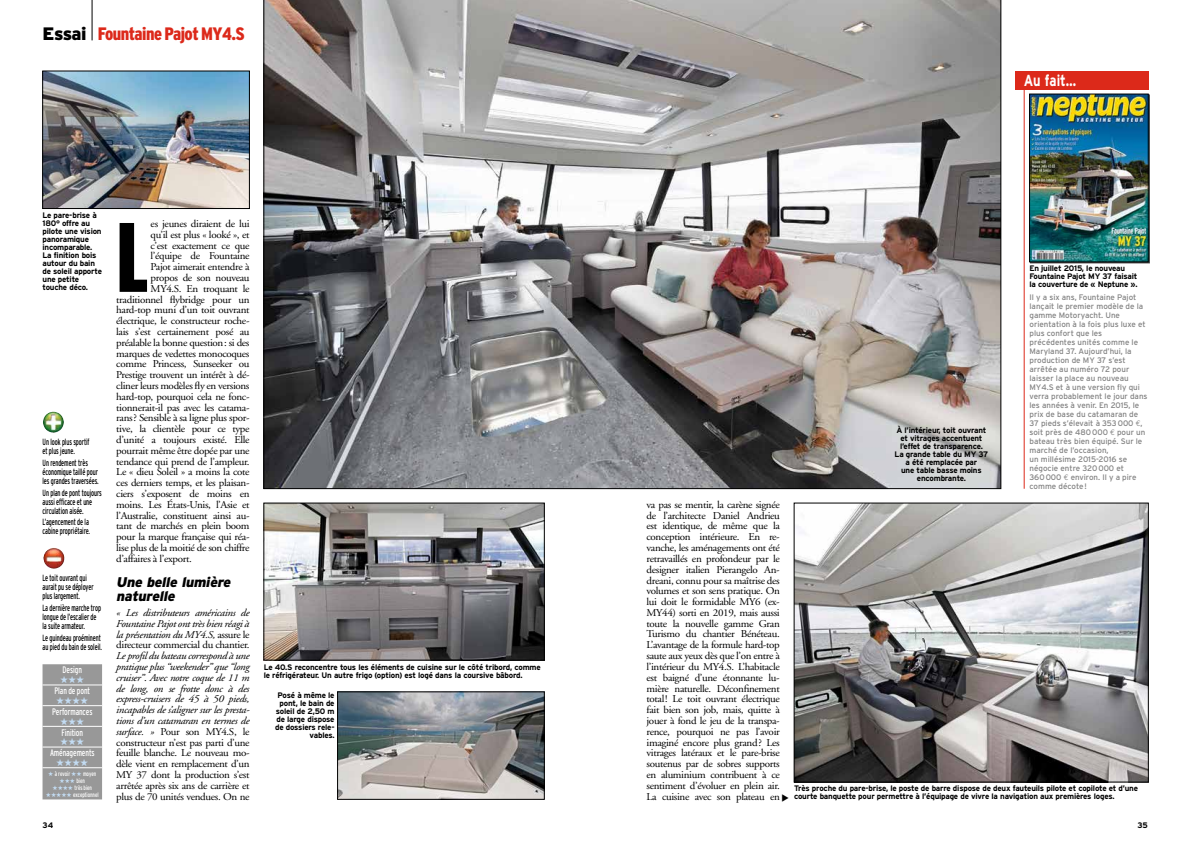
<style>
.page{position:relative;width:1191px;height:842px;background:#fff}
.page>*{position:absolute;margin:0;border:0;box-sizing:border-box;transform-origin:0 0}
.t1{font:900 extra-condensed 98.4px "Interstate";color:#000;scale:1.05 1}
.t2{font:900 condensed 18px "Interstate";letter-spacing:-.03em;color:#dc291a}
.t3{font:700 16px "Interstate";color:#fff;scale:.8 1}
.t4{font:italic 900 14px/14px "Interstate";color:#000}
.t5{font:10.4px/10.8px "Adobe Garamond";letter-spacing:-.03em;color:#000;text-align:justify;scale:1.05 1}
.t6{font:italic 10.4px/10.8px "Adobe Garamond";letter-spacing:-.03em;color:#000;text-align:justify;scale:1.05 1}
.t7{font:10px "Zapf Dingbats";color:#c3dcf3}
.t8{font:condensed 9.5px "Interstate";letter-spacing:-.01em;color:#fff;scale:.85 1}
.t9{font:condensed 9px/9px "Interstate";letter-spacing:-.01em;color:#000;scale:.75 1}
.t10{font:700 8px/8px "Interstate";letter-spacing:-.025em;color:#000}
.t11{font:8px/9px "Interstate";color:#818181}
.t12{font:condensed 6.5px "Interstate";letter-spacing:-.01em;color:#fff;scale:.85 1}
.s1{font-stretch:normal;color:#000}
.s2{color:#c3dcf3}
.s3{font-style:normal}
.s4{font-family:"Euro Mono"}
</style>
<div class="page">
<img style="left:43px;top:412px;width:21px;height:21px">
<img style="left:43px;top:548px;width:22px;height:21px">
<hr style="left:92px;top:0;width:1px;height:40px;background:#000">
<div style="left:43px;top:664px;width:59px;height:135px;background:#989898"></div>
<hr style="left:43px;top:685px;width:59px;height:1px;background:#fff">
<hr style="left:43px;top:705px;width:59px;height:1px;background:#fff">
<hr style="left:43px;top:726px;width:59px;height:1px;background:#fff">
<hr style="left:43px;top:747px;width:59px;height:1px;background:#fff">
<hr style="left:43px;top:767px;width:59px;height:1px;background:#fff">
<hr style="left:1023px;top:87px;width:1px;height:402px;background:#dc291a">
<div style="left:1015px;top:71px;width:133px;height:18px;background:#dc291a"></div>
<img style="left:1031px;top:96px;width:115px;height:164px">
<div style="left:1029px;top:94px;width:119px;height:168px;border:1px solid #000"></div>
<svg style="left:264px;top:0;width:737px;height:489px"></svg>
<img style="left:266px;top:505px;width:276px;height:153px">
<div style="left:264px;top:503px;width:280px;height:157px;border:1px solid #000"></div>
<img style="left:339px;top:694px;width:203px;height:103px">
<img style="left:45px;top:73px;width:202px;height:134px">
<div style="left:43px;top:71px;width:206px;height:138px;border:1px solid #000"></div>
<img style="left:796px;top:505px;width:350px;height:275px">
<div style="left:794px;top:503px;width:354px;height:279px;border:1px solid #000"></div>
<p class="t2" style="left:43px;top:24px;width:204px"><span class="s1">Essai</span> Fountaine Pajot MY4.S</p>
<p class="t10" style="left:43px;top:211px;width:61px">Le pare-brise à<br>180° offre au pilote une vision panoramique incomparable.<br>La finition bois autour du bain de soleil apporte une petite touche déco.</p>
<p class="t9" style="left:43px;top:437px;width:64px">Un look plus sportif et plus jeune.</p>
<p class="t9" style="left:43px;top:458px;width:76px">Un rendement très économique taillé pour les grandes traversées.</p>
<p class="t9" style="left:43px;top:488px;width:81px">Un plan de pont toujours aussi efficace et une circulation aisée.</p>
<p class="t9" style="left:43px;top:518px;width:65px">L’agencement de la cabine propriétaire.</p>
<p class="t9" style="left:43px;top:573px;width:70px">Le toit ouvrant qui aurait pu se déployer plus largement.</p>
<p class="t9" style="left:43px;top:603px;width:80px">La dernière marche trop longue de l’escalier de la suite armateur.</p>
<p class="t9" style="left:43px;top:633px;width:81px">Le guindeau proéminent au pied du bain de soleil.</p>
<p class="t8" style="left:63px;top:665px;width:24px">Design</p>
<p class="t7" style="left:60px;top:675px;width:26px">★★★</p>
<p class="t8" style="left:54px;top:685px;width:43px">Plan de pont</p>
<p class="t7" style="left:56px;top:696px;width:34px">★★★★</p>
<p class="t8" style="left:52px;top:706px;width:49px">Performances</p>
<p class="t7" style="left:60px;top:716px;width:26px">★★★</p>
<p class="t8" style="left:62px;top:727px;width:27px">Finition</p>
<p class="t7" style="left:60px;top:737px;width:26px">★★★</p>
<p class="t8" style="left:50px;top:748px;width:54px">Aménagements</p>
<p class="t7" style="left:56px;top:758px;width:34px">★★★★</p>
<p class="t12" style="left:48px;top:770px;width:58px"><span class="s2">★</span> à revoir <span class="s2">★★</span> moyen</p>
<p class="t12" style="left:60px;top:777px;width:31px"><span class="s2">★★★</span> bien</p>
<p class="t12" style="left:53px;top:784px;width:48px"><span class="s2">★★★★</span> très bien</p>
<p class="t12" style="left:46px;top:791px;width:63px"><span class="s2">★★★★★</span> exceptionnel</p>
<p class="t1" style="left:116px;top:203px;width:32px">L</p>
<p class="t5" style="left:151px;top:219px;width:96px">es jeunes diraient de lui</p>
<p class="t5" style="left:151px;top:229px;width:96px">qu’il est plus « looké », et</p>
<p class="t5" style="left:151px;top:240px;width:96px">c’est exactement ce que</p>
<p class="t5" style="left:151px;top:251px;width:96px">l’équipe de Fountaine</p>
<p class="t5" style="left:151px;top:262px;width:96px">Pajot aimerait entendre à</p>
<p class="t5" style="left:151px;top:273px;width:96px">propos de son nouveau</p>
<p class="t5" style="left:151px;top:283px;width:96px">MY4.S. En troquant le</p>
<p class="t5" style="left:116px;top:294px;width:128px">traditionnel flybridge pour un</p>
<p class="t5" style="left:116px;top:305px;width:128px">hard-top muni d’un toit ouvrant</p>
<p class="t5" style="left:116px;top:316px;width:128px">électrique, le constructeur roche-</p>
<p class="t5" style="left:116px;top:327px;width:128px">lais s’est certainement posé au</p>
<p class="t5" style="left:116px;top:337px;width:128px">préalable la bonne question: si des</p>
<p class="t5" style="left:116px;top:348px;width:128px">marques de vedettes monocoques</p>
<p class="t5" style="left:116px;top:359px;width:128px">comme Princess, Sunseeker ou</p>
<p class="t5" style="left:116px;top:370px;width:128px">Prestige trouvent un intérêt à dé-</p>
<p class="t5" style="left:116px;top:381px;width:128px">cliner leurs modèles fly en versions</p>
<p class="t5" style="left:116px;top:391px;width:128px">hard-top, pourquoi cela ne fonc-</p>
<p class="t5" style="left:116px;top:402px;width:128px">tionnerait-il pas avec les catama-</p>
<p class="t5" style="left:116px;top:413px;width:128px">rans? Sensible à sa ligne plus spor-</p>
<p class="t5" style="left:116px;top:424px;width:128px">tive, la clientèle pour ce type</p>
<p class="t5" style="left:116px;top:435px;width:128px">d’unité a toujours existé. Elle</p>
<p class="t5" style="left:116px;top:445px;width:128px">pourrait même être dopée par une</p>
<p class="t5" style="left:116px;top:456px;width:128px">tendance qui prend de l’ampleur.</p>
<p class="t5" style="left:116px;top:467px;width:128px">Le « dieu Soleil » a moins la cote</p>
<p class="t5" style="left:116px;top:478px;width:128px">ces derniers temps, et les plaisan-</p>
<p class="t5" style="left:116px;top:489px;width:128px">ciers s’exposent de moins en</p>
<p class="t5" style="left:116px;top:499px;width:128px">moins. Les États-Unis, l’Asie et</p>
<p class="t5" style="left:116px;top:510px;width:128px">l’Australie, constituent ainsi au-</p>
<p class="t5" style="left:116px;top:521px;width:128px">tant de marchés en plein boom</p>
<p class="t5" style="left:116px;top:532px;width:128px">pour la marque française qui réa-</p>
<p class="t5" style="left:116px;top:543px;width:128px">lise plus de la moitié de son chiffre</p>
<p class="t5" style="left:116px;top:553px;width:74px">d’affaires à l’export.</p>
<p class="t4" style="left:116px;top:575px;width:119px">Une belle lumière naturelle</p>
<p class="t6" style="left:116px;top:607px;width:128px">« Les distributeurs américains de Fountaine Pajot ont très bien réagi à la présentation du MY4.S, <span class="s3">assure le directeur commercial du chantier.<br></span>Le profil du bateau correspond à une pratique plus “weekender” que “long cruiser”<span class="s3">.</span> Avec notre coque de 11 m de long, on se frotte donc à des express-cruisers de 45 à 50 pieds, incapables de s’aligner sur les presta&shy;tions d’un catamaran en termes de surface. » <span class="s3">Pour son MY4.S, le constructeur n’est pas parti d’une feuille blanche. Le nouveau mo&shy;dèle vient en remplacement d’un MY 37 dont la production s’est arrêtée après six ans de carrière et plus de 70 unités vendues. On ne</span></p>
<p class="t10" style="left:264px;top:663px;width:278px">Le 40.S reconcentre tous les éléments de cuisine sur le côté tribord, comme le réfrigérateur. Un autre frigo (option) est logé dans la coursive bâbord.</p>
<p class="t10" style="left:275px;top:691px;width:61px;text-align:right">Posé à même le pont, le bain de soleil de 2,50 m de large dispose de dossiers rele&shy;vables.</p>
<p class="t3" style="left:1023px;top:71px;width:67px">Au fait…</p>
<p class="t5" style="left:646px;top:499px;width:128px">va pas se mentir, la carène signée de l’architecte Daniel Andrieu est identique, de même que la conception intérieure. En re&shy;vanche, les aménagements ont été retravaillés en profondeur par le designer italien Pierangelo An&shy;dreani, connu pour sa maîtrise des volumes et son sens pratique. On lui doit le formidable MY6 (ex-MY44) sorti en 2019, mais aussi toute la nouvelle gamme Gran Turismo du chantier Bénéteau.<br>L’avantage de la formule hard-top saute aux yeux dès que l’on entre à l’intérieur du MY4.S. L’habitacle est baigné d’une étonnante lu&shy;mière naturelle. Déconfinement total! Le toit ouvrant électrique fait bien son job, mais, quitte à jouer à fond le jeu de la transpa&shy;rence, pourquoi ne pas l’avoir imaginé encore plus grand? Les vitrages latéraux et le pare-brise soutenus par de sobres supports en aluminium contribuent à ce sentiment d’évoluer en plein air.<br>La cuisine avec son plateau en</p>
<p class="t10" style="left:894px;top:426px;width:95px;text-align:center">À l’intérieur, toit ouvrant et vitrages accentuent l’effet de transparence.<br>La grande table du MY 37 a été remplacée par<br>une table basse moins encombrante.</p>
<p class="t10" style="left:1029px;top:264px;width:110px">En juillet 2015, le nouveau<br>Fountaine Pajot MY 37 faisait la couverture de « Neptune ».</p>
<p class="t11" style="left:1029px;top:292px;width:120px">Il y a six ans, Fountaine Pajot lançait le premier modèle de la gamme Motoryacht. Une orientation à la fois plus luxe et plus confort que les précédentes unités comme le<br>Maryland 37. Aujourd’hui, la production de MY 37 s’est arrêtée au numéro 72 pour laisser la place au nouveau<br>MY4.S et à une version fly qui verra probablement le jour dans les années à venir. En 2015, le prix de base du catamaran de<br>37 pieds s’élevait à 353000 <span class="s4">E</span>, soit près de 480000 <span class="s4">E</span> pour un bateau très bien équipé. Sur le marché de l’occasion,<br>un millésime 2015-2016 se négocie entre 320000 et<br>360000 <span class="s4">E</span> environ. Il y a pire comme décote!</p>
<p class="t10" style="left:794px;top:785px;width:345px">Très proche du pare-brise, le poste de barre dispose de deux fauteuils pilote et copilote et d’une courte banquette pour permettre à l’équipage de vivre la navigation aux premières loges.</p>
<p class="t10" style="left:43px;top:821px;width:12px">34</p>
<p class="t10" style="left:1137px;top:821px;width:12px">35</p>
</div>
